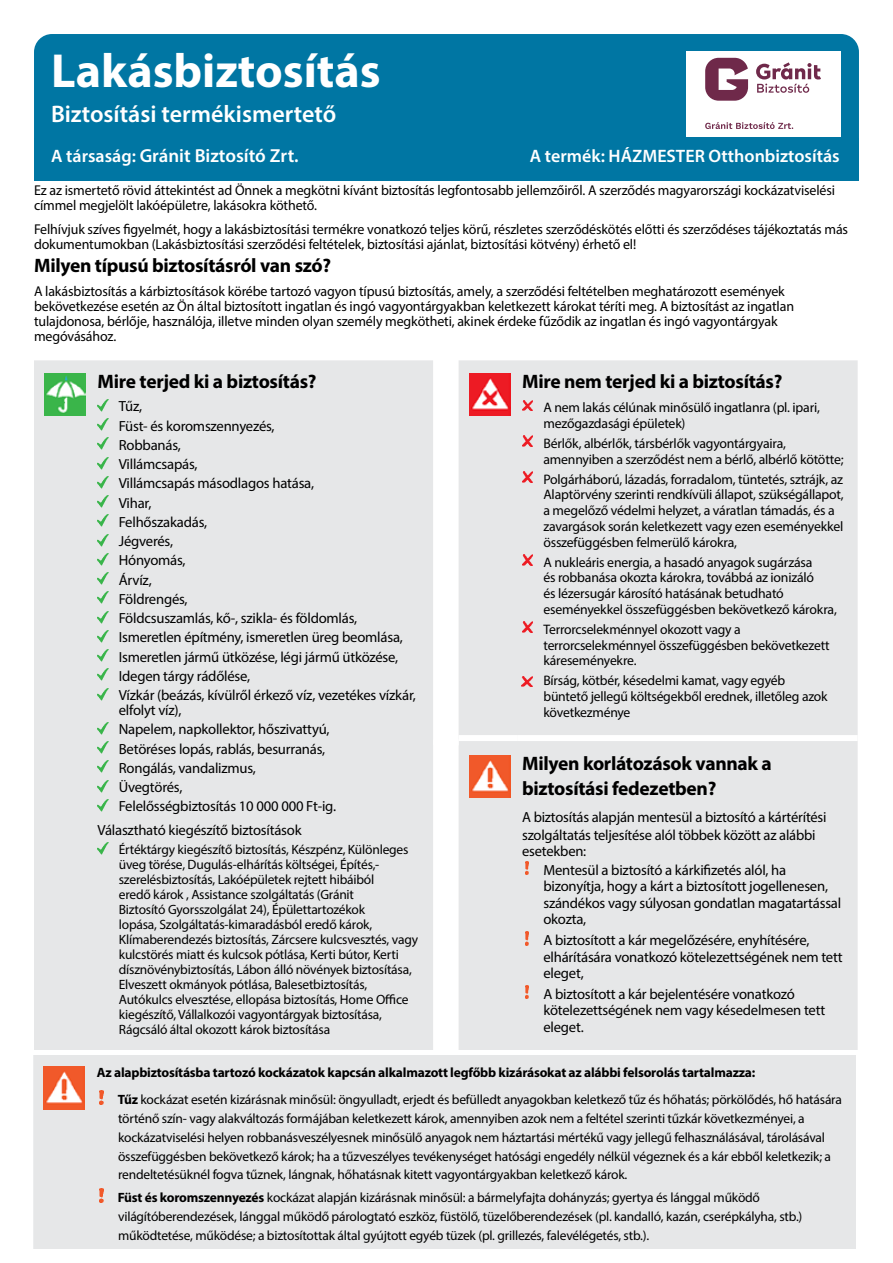
<style>
.page{position:relative;width:893px;height:1263px;background:#fff}
.page>*{position:absolute;margin:0;border:0;box-sizing:border-box;transform-origin:0 0}
.t1{font:700 48px "Myriad Pro";color:#fff}
.t2{font:600 24px "Myriad Pro";color:#fff}
.t3{font:700 19.5px/25.5px "Myriad Pro";letter-spacing:-.015em;color:#000}
.t4{font:600 18.9px "Myriad Pro";color:#fff}
.t5{font:600 18px "Myriad Pro";color:#fff}
.t6{font:14.7px/19.2px "Myriad Pro";letter-spacing:-.015em;color:#000}
.t7{font:14.25px/15px "Myriad Pro";letter-spacing:-.01em;color:#000}
.t8{font:13.8px/15.8px "Myriad Pro";letter-spacing:-.015em;color:#000}
.t9{font:13.5px/15px "Myriad Pro";letter-spacing:-.015em;color:#000}
.s1{font-size:18px}
.s2{font-weight:700}
</style>
<div class="page">
<div style="left:34px;top:34px;width:825px;height:147px;background:#0076a3;border-radius:18px"></div>
<div style="left:34px;top:360px;width:824px;height:690px;background:#e6e7e8"></div>
<div style="left:459px;top:735px;width:59px;height:6px;background:#fff"></div>
<div style="left:518px;top:735px;width:340px;height:6px;background:#fff"></div>
<div style="left:433px;top:739px;width:26px;height:6px;background:#fff"></div>
<img style="left:45px;top:373px;width:41px;height:43px">
<svg style="left:98px;top:399px;width:10px;height:12px"></svg>
<svg style="left:98px;top:419px;width:10px;height:11px"></svg>
<svg style="left:98px;top:438px;width:10px;height:12px"></svg>
<svg style="left:98px;top:457px;width:10px;height:12px"></svg>
<svg style="left:98px;top:476px;width:10px;height:12px"></svg>
<svg style="left:98px;top:496px;width:10px;height:11px"></svg>
<svg style="left:98px;top:515px;width:10px;height:12px"></svg>
<svg style="left:98px;top:534px;width:10px;height:12px"></svg>
<svg style="left:98px;top:553px;width:10px;height:12px"></svg>
<svg style="left:98px;top:573px;width:10px;height:11px"></svg>
<svg style="left:98px;top:592px;width:10px;height:12px"></svg>
<svg style="left:98px;top:611px;width:10px;height:12px"></svg>
<svg style="left:98px;top:630px;width:10px;height:12px"></svg>
<svg style="left:98px;top:650px;width:10px;height:11px"></svg>
<svg style="left:98px;top:669px;width:10px;height:12px"></svg>
<svg style="left:98px;top:688px;width:10px;height:12px"></svg>
<svg style="left:98px;top:742px;width:10px;height:11px"></svg>
<svg style="left:98px;top:761px;width:10px;height:12px"></svg>
<svg style="left:98px;top:780px;width:10px;height:12px"></svg>
<svg style="left:98px;top:799px;width:10px;height:12px"></svg>
<svg style="left:98px;top:842px;width:10px;height:12px"></svg>
<img style="left:469px;top:373px;width:41px;height:43px">
<svg style="left:522px;top:400px;width:11px;height:11px"></svg>
<svg style="left:522px;top:436px;width:11px;height:11px"></svg>
<svg style="left:522px;top:472px;width:11px;height:10px"></svg>
<svg style="left:522px;top:555px;width:11px;height:10px"></svg>
<svg style="left:522px;top:622px;width:11px;height:11px"></svg>
<img style="left:469px;top:755px;width:41px;height:43px">
<svg style="left:525px;top:862px;width:4px;height:13px"></svg>
<svg style="left:525px;top:932px;width:4px;height:13px"></svg>
<svg style="left:525px;top:986px;width:4px;height:13px"></svg>
<div style="left:33px;top:1055px;width:823px;height:194px;background:#e6e7e8"></div>
<img style="left:44px;top:1067px;width:41px;height:42px">
<svg style="left:100px;top:1091px;width:3px;height:13px"></svg>
<svg style="left:100px;top:1189px;width:3px;height:13px"></svg>
<svg style="left:97px;top:723px;width:11px;height:12px"></svg>
<svg style="left:522px;top:676px;width:11px;height:11px"></svg>
<div style="left:686px;top:51px;width:154px;height:86px;background:#fff"></div>
<svg style="left:705px;top:58px;width:116px;height:71px"></svg>
<h1 class="t1" style="left:51px;top:40px;width:331px">Lakásbiztosítás</h1>
<h2 class="t2" style="left:51px;top:99px;width:287px">Biztosítási termékismertető</h2>
<h3 class="t4" style="left:51px;top:144px;width:249px"><span class="s1">A társaság:</span> Gránit Biztosító Zrt.</h3>
<h3 class="t5" style="left:530px;top:144px;width:311px">A termék: HÁZMESTER Otthonbiztosítás</h3>
<p class="t7" style="left:34px;top:183px;width:803px">Ez az ismertető rövid áttekintést ad Önnek a megkötni kívánt biztosítás legfontosabb jellemzőiről. A szerződés magyarországi kockázatviselési címmel megjelölt lakóépületre, lakásokra köthető.</p>
<p class="t7" style="left:34px;top:221px;width:816px">Felhívjuk szíves figyelmét, hogy a lakásbiztosítási termékre vonatkozó teljes körű, részletes szerződéskötés előtti és szerződéses tájékoztatás más dokumentumokban (Lakásbiztosítási szerződési feltételek, biztosítási ajánlat, biztosítási kötvény) érhető el!</p>
<h3 class="t3" style="left:34px;top:252px;width:299px">Milyen típusú biztosításról van szó?</h3>
<p class="t7" style="left:34px;top:283px;width:762px">A lakásbiztosítás a kárbiztosítások körébe tartozó vagyon típusú biztosítás, amely, a szerződési feltételben meghatározott események bekövetkezése esetén az Ön által biztosított ingatlan és ingó vagyontárgyakban keletkezett károkat téríti meg. A biztosítást az ingatlan tulajdonosa, bérlője, használója, illetve minden olyan személy megkötheti, akinek érdeke fűződik az ingatlan és ingó vagyontárgyak megóvásához.</p>
<h3 class="t3" style="left:98px;top:368px;width:220px">Mire terjed ki a biztosítás?</h3>
<p class="t6" style="left:119px;top:396px;width:299px">Tűz,<br>Füst- és koromszennyezés,<br>Robbanás,<br>Villámcsapás,<br>Villámcsapás másodlagos hatása,<br>Vihar,<br>Felhőszakadás,<br>Jégverés,<br>Hónyomás,<br>Árvíz,<br>Földrengés,<br>Földcsuszamlás, kő-, szikla- és földomlás,<br>Ismeretlen építmény, ismeretlen üreg beomlása,<br>Ismeretlen jármű ütközése, légi jármű ütközése,<br>Idegen tárgy rádőlése,<br>Vízkár (beázás, kívülről érkező víz, vezetékes vízkár,</p>
<p class="t6" style="left:119px;top:700px;width:219px">elfolyt víz),<br>Napelem, napkollektor, hőszivattyú,<br>Betöréses lopás, rablás, besurranás,<br>Rongálás, vandalizmus,<br>Üvegtörés,<br>Felelősségbiztosítás 10 000 000 Ft-ig.</p>
<p class="t6" style="left:98px;top:820px;width:205px">Választható kiegészítő biztosítások</p>
<p class="t9" style="left:119px;top:842px;width:301px">Értéktárgy kiegészítő biztosítás, Készpénz, Különleges üveg törése, Dugulás-elhárítás költségei, Építés,- szerelésbiztosítás, Lakóépületek rejtett hibáiból<br>eredő károk , Assistance szolgáltatás (Gránit<br>Biztosító Gyorsszolgálat 24), Épülettartozékok<br>lopása, Szolgáltatás-kimaradásból eredő károk, Klímaberendezés biztosítás, Zárcsere kulcsvesztés, vagy kulcstörés miatt és kulcsok pótlása, Kerti bútor, Kerti dísznövénybiztosítás, Lábon álló növények biztosítása, Elveszett okmányok pótlása, Balesetbiztosítás, Autókulcs elvesztése, ellopása biztosítás, Home Office kiegészítő, Vállalkozói vagyontárgyak biztosítása, Rágcsáló által okozott károk biztosítása</p>
<h3 class="t3" style="left:522px;top:368px;width:262px">Mire nem terjed ki a biztosítás?</h3>
<p class="t8" style="left:543px;top:399px;width:278px">A nem lakás célúnak minősülő ingatlanra (pl. ipari, mezőgazdasági épületek)</p>
<p class="t8" style="left:543px;top:435px;width:302px">Bérlők, albérlők, társbérlők vagyontárgyaira, amennyiben a szerződést nem a bérlő, albérlő kötötte;</p>
<p class="t8" style="left:543px;top:471px;width:302px">Polgárháború, lázadás, forradalom, tüntetés, sztrájk, az Alaptörvény szerinti rendkívüli állapot, szükségállapot, a megelőző védelmi helyzet, a váratlan támadás, és a zavargások során keletkezett vagy ezen eseményekkel összefüggésben felmerülő károkra,</p>
<p class="t8" style="left:543px;top:554px;width:295px">A nukleáris energia, a hasadó anyagok sugárzása<br>és robbanása okozta károkra, továbbá az ionizáló<br>és lézersugár károsító hatásának betudható eseményekkel összefüggésben bekövetkező károkra,</p>
<p class="t8" style="left:543px;top:621px;width:288px">Terrorcselekménnyel okozott vagy a terrorcselekménnyel összefüggésben bekövetkezett káreseményekre.</p>
<p class="t8" style="left:543px;top:672px;width:286px">Bírság, kötbér, késedelmi kamat, vagy egyéb büntető jellegű költségekből erednek, illetőleg azok következménye</p>
<h3 class="t3" style="left:522px;top:750px;width:251px">Milyen korlátozások vannak a biztosítási fedezetben?</h3>
<p class="t6" style="left:522px;top:807px;width:306px;line-height:18px">A biztosítás alapján mentesül a biztosító a kártérítési szolgáltatás teljesítése alól többek között az alábbi</p>
<p class="t6" style="left:543px;top:842px;width:244px;line-height:18.8px;text-indent:-21px">esetekben:<br>Mentesül a biztosító a kárkifizetés alól, ha</p>
<p class="t6" style="left:543px;top:878px;width:299px;line-height:16.5px">bizonyítja, hogy a kárt a biztosított jogellenesen, szándékos vagy súlyosan gondatlan magatartással okozta,</p>
<p class="t6" style="left:543px;top:932px;width:301px;line-height:16.5px">A biztosított a kár megelőzésére, enyhítésére, elhárítására vonatkozó kötelezettségének nem tett eleget,</p>
<p class="t6" style="left:543px;top:985px;width:283px;line-height:16.5px">A biztosított a kár bejelentésére vonatkozó kötelezettségének nem vagy késedelmesen tett eleget.</p>
<p class="t9" style="left:118px;top:1058px;width:726px;line-height:27.3px;text-indent:-21px"><span class="s2">Az alapbiztosításba tartozó kockázatok kapcsán alkalmazott legfőbb kizárásokat az alábbi felsorolás tartalmazza:<br>Tűz</span> kockázat esetén kizárásnak minősül: öngyulladt, erjedt és befülledt anyagokban keletkező tűz és hőhatás; pörkölődés, hő hatására</p>
<p class="t9" style="left:118px;top:1109px;width:714px;line-height:18.8px">történő szín- vagy alakváltozás formájában keletkezett károk, amennyiben azok nem a feltétel szerinti tűzkár következményei, a kockázatviselési helyen robbanásveszélyesnek minősülő anyagok nem háztartási mértékű vagy jellegű felhasználásával, tárolásával összefüggésben bekövetkező károk; ha a tűzveszélyes tevékenységet hatósági engedély nélkül végeznek és a kár ebből keletkezik; a rendeltetésüknél fogva tűznek, lángnak, hőhatásnak kitett vagyontárgyakban keletkező károk.</p>
<p class="t9" style="left:118px;top:1188px;width:686px;line-height:18.8px"><span class="s2">Füst és koromszennyezés</span> kockázat alapján kizárásnak minősül: a bármelyfajta dohányzás; gyertya és lánggal működő világítóberendezések, lánggal működő párologtató eszköz, füstölő, tüzelőberendezések (pl. kandalló, kazán, cserépkályha, stb.) működtetése, működése; a biztosítottak által gyújtott egyéb tüzek (pl. grillezés, falevélégetés, stb.).</p>
</div>
